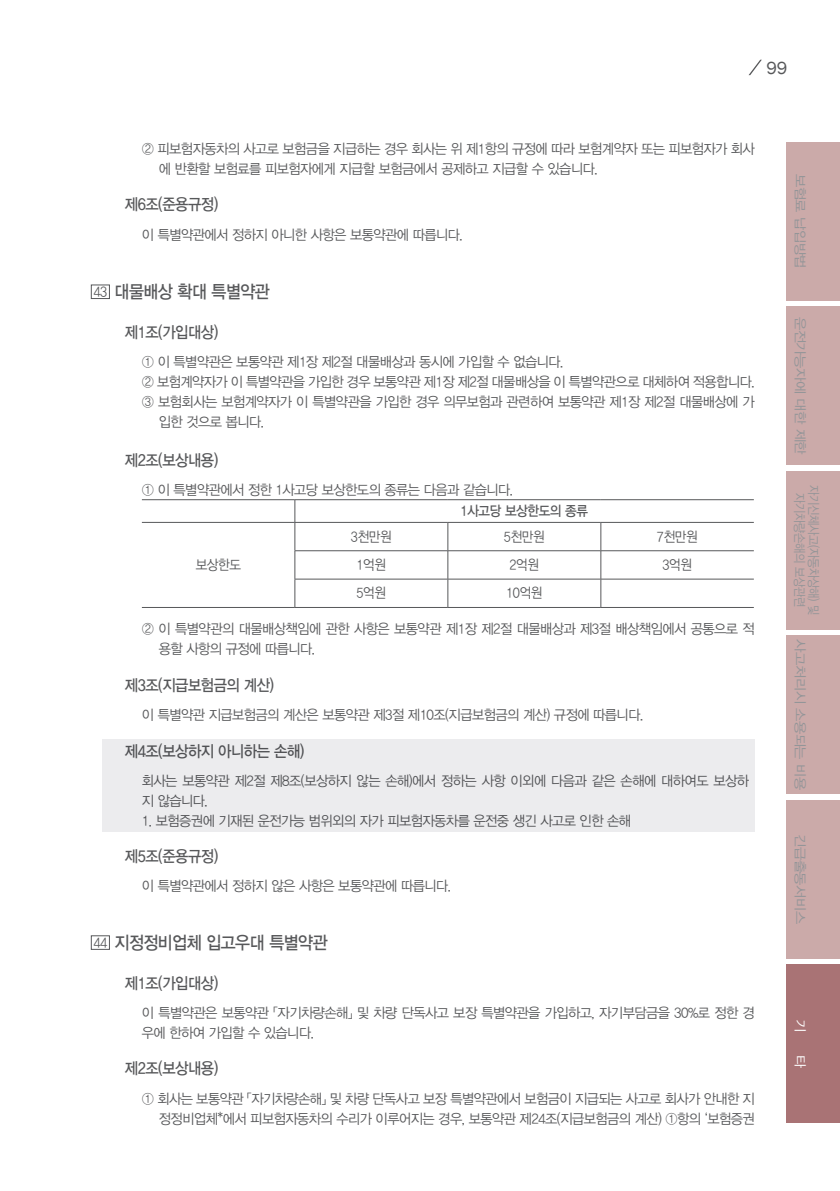
<style>
.page{position:relative;width:840px;height:1191px;background:#fff}
.page>*{position:absolute;margin:0;border:0;box-sizing:border-box;transform-origin:0 0}
.제1장_조{font:18px "YDVYGO Std 33";letter-spacing:-.03em;color:#57585a;scale:.9 1}
.t1{font:18px "Franklin Gothic";color:#57585a}
.제1절{font:16px "YDVYGO Std 33";letter-spacing:-.03em;color:#57585a;scale:.9 1}
.본문_내어쓰기{font:14px/20px "YDVYGO Std 32";letter-spacing:-.04em;color:#57585a;scale:.95 1}
.본문{font:14px/20px "YDVYGO Std 32";letter-spacing:-.04em;color:#57585a;scale:.95 1}
.표내용{font:14px "YDVYGO Std 32";letter-spacing:-.03em;color:#57585a;scale:.9 1}
.표하시라{font:14px "YDVYGO Std 33";letter-spacing:-.03em;color:#57585a;scale:.9 1}
.목차_본문{font:14px "YDVYGO Std 32";color:#57585a;scale:.9 1}
.t2{font:12.8px "YDVYGO Std 32";letter-spacing:-.03em;color:#939598;scale:1.12 1}
.t3{font:12.8px/14px "YDVYGO Std 32";letter-spacing:-.03em;color:#939598;text-align:center;scale:.87 1}
.t4{font:12.8px "YDVYGO Std 32";color:#fff;scale:1.12 1}
</style>
<div class="page">
<svg style="left:748px;top:60px;width:13px;height:15px"></svg>
<div style="left:785px;top:142px;width:54px;height:158px;background:#cbaaa9"></div>
<div style="left:785px;top:306px;width:54px;height:159px;background:#cbaaa9"></div>
<div style="left:785px;top:471px;width:54px;height:158px;background:#cbaaa9"></div>
<div style="left:785px;top:635px;width:54px;height:159px;background:#cbaaa9"></div>
<div style="left:785px;top:799px;width:54px;height:159px;background:#cbaaa9"></div>
<div style="left:785px;top:964px;width:54px;height:159px;background:#a97375"></div>
<div style="left:91px;top:284px;width:19px;height:15px;border:1px solid #57585a"></div>
<hr style="left:142px;top:499px;width:153px;height:1px;background:#57585a">
<hr style="left:295px;top:499px;width:152px;height:1px;background:#57585a">
<hr style="left:447px;top:499px;width:153px;height:1px;background:#57585a">
<hr style="left:600px;top:499px;width:153px;height:1px;background:#57585a">
<hr style="left:142px;top:522px;width:153px;height:1px;background:#57585a">
<hr style="left:295px;top:522px;width:152px;height:1px;background:#57585a">
<hr style="left:447px;top:522px;width:153px;height:1px;background:#57585a">
<hr style="left:600px;top:522px;width:153px;height:1px;background:#57585a">
<hr style="left:294px;top:550px;width:153px;height:1px;background:#57585a">
<hr style="left:447px;top:550px;width:153px;height:1px;background:#57585a">
<hr style="left:600px;top:550px;width:153px;height:1px;background:#57585a">
<hr style="left:294px;top:579px;width:153px;height:1px;background:#57585a">
<svg style="left:294px;top:500px;width:1px;height:107px"></svg>
<hr style="left:447px;top:579px;width:153px;height:1px;background:#57585a">
<hr style="left:600px;top:579px;width:153px;height:1px;background:#57585a">
<hr style="left:142px;top:607px;width:153px;height:1px;background:#57585a">
<hr style="left:295px;top:607px;width:152px;height:1px;background:#57585a">
<hr style="left:447px;top:607px;width:153px;height:1px;background:#57585a">
<hr style="left:600px;top:607px;width:153px;height:1px;background:#57585a">
<svg style="left:447px;top:522px;width:1px;height:85px"></svg>
<svg style="left:600px;top:522px;width:1px;height:85px"></svg>
<div style="left:91px;top:935px;width:19px;height:15px;border:1px solid #57585a"></div>
<div style="left:102px;top:738px;width:652px;height:93px;background:#ececee"></div>
<p class="t1" style="left:766px;top:57px;width:23px">99</p>
<p class="본문_내어쓰기" style="left:159px;top:139px;width:628px;text-indent:-17px">② 피보험자동차의 사고로 보험금을 지급하는 경우 회사는 위 제1항의 규정에 따라 보험계약자 또는 피보험자가 회사 에 반환할 보험료를 피보험자에게 지급할 보험금에서 공제하고 지급할 수 있습니다.</p>
<p class="제1절" style="left:125px;top:196px;width:105px">제6조(준용규정)</p>
<p class="본문" style="left:142px;top:225px;width:339px">이 특별약관에서 정하지 아니한 사항은 보통약관에 따릅니다.</p>
<p class="목차_본문" style="left:93px;top:285px;width:17px">43</p>
<p class="제1장_조" style="left:115px;top:283px;width:174px">대물배상 확대 특별약관</p>
<p class="제1절" style="left:125px;top:324px;width:105px">제1조(가입대상)</p>
<p class="본문_내어쓰기" style="left:142px;top:352px;width:445px">① 이 특별약관은 보통약관 제1장 제2절 대물배상과 동시에 가입할 수 없습니다.</p>
<p class="본문_내어쓰기" style="left:142px;top:372px;width:646px">② 보험계약자가 이 특별약관을 가입한 경우 보통약관 제1장 제2절 대물배상을 이 특별약관으로 대체하여 적용합니다.</p>
<p class="본문_내어쓰기" style="left:159px;top:392px;width:628px;text-indent:-17px">③ 보험회사는 보험계약자가 이 특별약관을 가입한 경우 의무보험과 관련하여 보통약관 제1장 제2절 대물배상에 가 입한 것으로 봅니다.</p>
<p class="제1절" style="left:125px;top:451px;width:105px">제2조(보상내용)</p>
<p class="본문_내어쓰기" style="left:142px;top:480px;width:392px">① 이 특별약관에서 정한 1사고당 보상한도의 종류는 다음과 같습니다.</p>
<p class="표하시라" style="left:460px;top:504px;width:143px">1사고당 보상한도의 종류</p>
<p class="표내용" style="left:351px;top:529px;width:47px">3천만원</p>
<p class="표내용" style="left:503px;top:529px;width:47px">5천만원</p>
<p class="표내용" style="left:656px;top:529px;width:47px">7천만원</p>
<p class="표내용" style="left:356px;top:558px;width:34px">1억원</p>
<p class="표내용" style="left:509px;top:558px;width:34px">2억원</p>
<p class="표내용" style="left:662px;top:558px;width:34px">3억원</p>
<p class="표내용" style="left:356px;top:586px;width:34px">5억원</p>
<p class="표내용" style="left:506px;top:586px;width:42px">10억원</p>
<p class="본문_내어쓰기" style="left:159px;top:619px;width:628px;text-indent:-17px">② 이 특별약관의 대물배상책임에 관한 사항은 보통약관 제1장 제2절 대물배상과 제3절 배상책임에서 공통으로 적 용할 사항의 규정에 따릅니다.</p>
<p class="제1절" style="left:125px;top:677px;width:167px">제3조(지급보험금의 계산)</p>
<p class="본문_내어쓰기" style="left:142px;top:705px;width:529px">이 특별약관 지급보험금의 계산은 보통약관 제3절 제10조(지급보험금의 계산) 규정에 따릅니다.</p>
<p class="제1절" style="left:125px;top:742px;width:201px">제4조(보상하지 아니하는 손해)</p>
<p class="본문" style="left:142px;top:771px;width:640px">회사는 보통약관 제2절 제8조(보상하지 않는 손해)에서 정하는 사항 이외에 다음과 같은 손해에 대하여도 보상하 지 않습니다.</p>
<p class="본문_내어쓰기" style="left:142px;top:811px;width:516px">1. 보험증권에 기재된 운전가능 범위외의 자가 피보험자동차를 운전중 생긴 사고로 인한 손해</p>
<p class="제1절" style="left:125px;top:848px;width:105px">제5조(준용규정)</p>
<p class="본문_내어쓰기" style="left:142px;top:875px;width:327px">이 특별약관에서 정하지 않은 사항은 보통약관에 따릅니다.</p>
<p class="표내용" style="left:196px;top:558px;width:52px">보상한도</p>
<p class="목차_본문" style="left:93px;top:936px;width:17px">44</p>
<p class="제1장_조" style="left:115px;top:933px;width:238px">지정정비업체 입고우대 특별약관</p>
<p class="제1절" style="left:125px;top:974px;width:105px">제1조(가입대상)</p>
<p class="본문" style="left:142px;top:1003px;width:646px">이 특별약관은 보통약관 「자기차량손해」 및 차량 단독사고 보장 특별약관을 가입하고, 자기부담금을 30%로 정한 경 우에 한하여 가입할 수 있습니다.</p>
<p class="제1절" style="left:125px;top:1060px;width:105px">제2조(보상내용)</p>
<p class="본문_내어쓰기" style="left:142px;top:1088px;width:646px;text-align:right">① 회사는 보통약관 「자기차량손해」 및 차량 단독사고 보장 특별약관에서 보험금이 지급되는 사고로 회사가 안내한 지 정정비업체*에서 피보험자동차의 수리가 이루어지는 경우, 보통약관 제24조(지급보험금의 계산) ①항의 ‘보험증권</p>
<p class="t2" style="left:806px;top:174px;width:86px;rotate:90deg">보험료 납입방법</p>
<p class="t2" style="left:806px;top:317px;width:125px;rotate:90deg">운전가능자에 대한 제한</p>
<p class="t3" style="left:819px;top:485px;width:150px;rotate:90deg">자기신체사고(자동차상해) 및 자기차량손해의 보상관련</p>
<p class="t2" style="left:806px;top:639px;width:136px;rotate:90deg">사고처리시 소용되는 비용</p>
<p class="t2" style="left:806px;top:834px;width:82px;rotate:90deg">긴급출동서비스</p>
<p class="t4" style="left:806px;top:1019px;width:13px;rotate:90deg">기</p>
<p class="t4" style="left:806px;top:1054px;width:13px;rotate:90deg">타</p>
</div>
